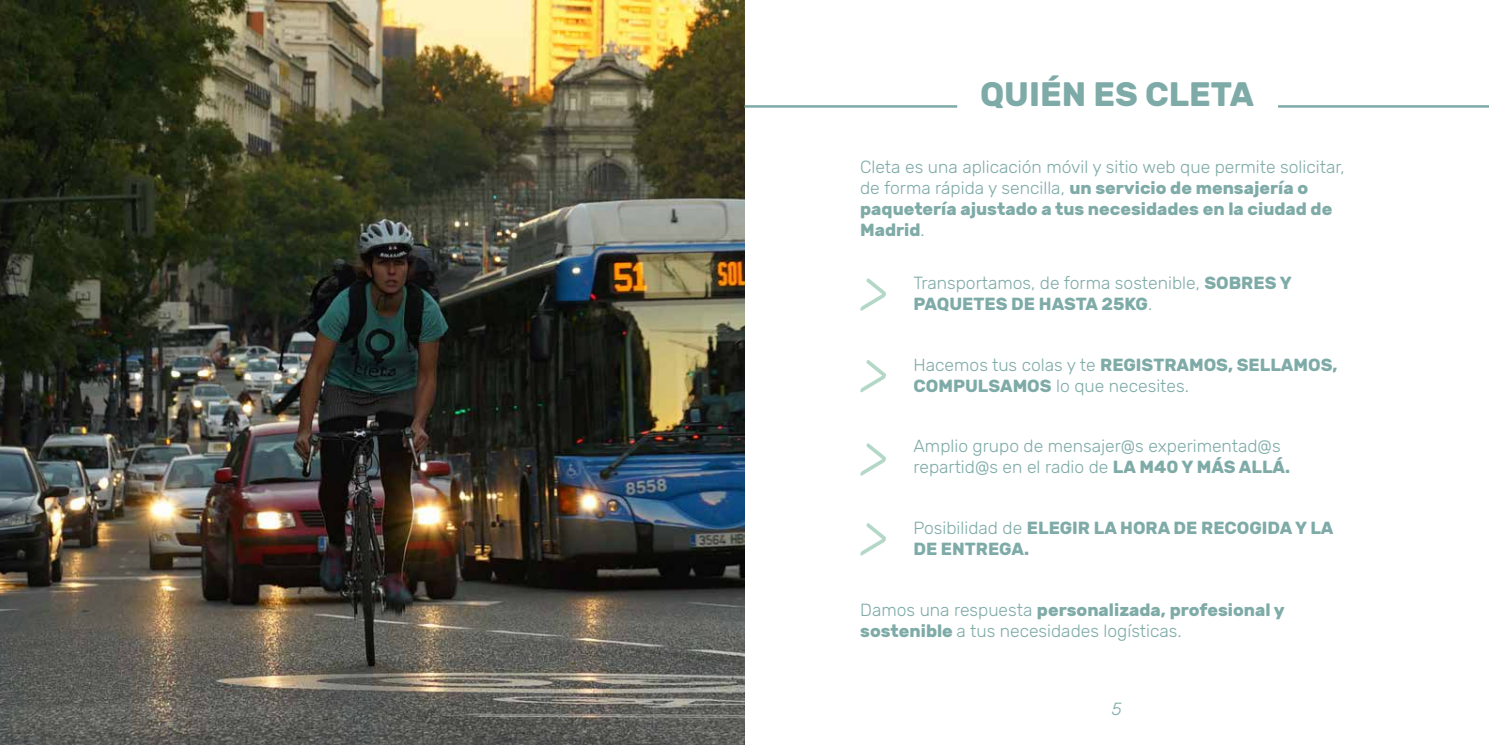
<style>
.page{position:relative;width:1489px;height:745px;background:#fff}
.page>*{position:absolute;margin:0;border:0;box-sizing:border-box;transform-origin:0 0}
.t1{font:italic 300 60px "Rubik";color:#b4d8c7}
.t2{font:700 33.75px "Rubik";color:#7eaba7}
.t3{font:300 17.5px/21px "Rubik";color:#7eaba7}
.t4{font:700 17.5px/21px "Rubik";color:#7eaba7}
.t5{font:italic 300 17.5px "Rubik";color:#7eaba7}
.s1{font-weight:700}
.s2{font-weight:300}
</style>
<div class="page">
<img style="left:0;top:0;width:744px;height:744px">
<hr style="left:744px;top:105px;width:213px;height:3px;background:#7eaba7">
<hr style="left:1277px;top:105px;width:211px;height:3px;background:#7eaba7">
<h2 class="t2" style="left:980px;top:75px;width:275px">QUIÉN ES CLETA</h2>
<p class="t3" style="left:860px;top:156px;width:486px">Cleta es una aplicación móvil y sitio web que permite solicitar, de forma rápida y sencilla, <span class="s1">un servicio de mensajería o paquetería ajustado a tus necesidades en la ciudad de Madrid</span>.</p>
<h1 class="t1" style="left:858px;top:261px;width:30px">&gt;</h1>
<p class="t3" style="left:913px;top:273px;width:380px">Transportamos, de forma sostenible, <span class="s1">SOBRES Y<br>PAQUETES DE HASTA 25KG</span>.</p>
<h1 class="t1" style="left:858px;top:343px;width:30px">&gt;</h1>
<p class="t3" style="left:913px;top:354px;width:425px">Hacemos tus colas y te <span class="s1">REGISTRAMOS, SELLAMOS,<br>COMPULSAMOS</span> lo que necesites.</p>
<h1 class="t1" style="left:858px;top:426px;width:30px">&gt;</h1>
<p class="t3" style="left:913px;top:436px;width:378px">Amplio grupo de mensajer@s experimentad@s repartid@s en el radio de <span class="s1">LA M40 Y MÁS ALLÁ.</span></p>
<h1 class="t1" style="left:858px;top:506px;width:30px">&gt;</h1>
<p class="t4" style="left:913px;top:517px;width:421px"><span class="s2">Posibilidad de</span> ELEGIR LA HORA DE RECOGIDA Y LA<br>DE ENTREGA.</p>
<p class="t3" style="left:860px;top:599px;width:426px">Damos una respuesta <span class="s1">personalizada, profesional y sostenible</span> a tus necesidades logísticas.</p>
<p class="t5" style="left:1111px;top:698px;width:11px">5</p>
</div>
